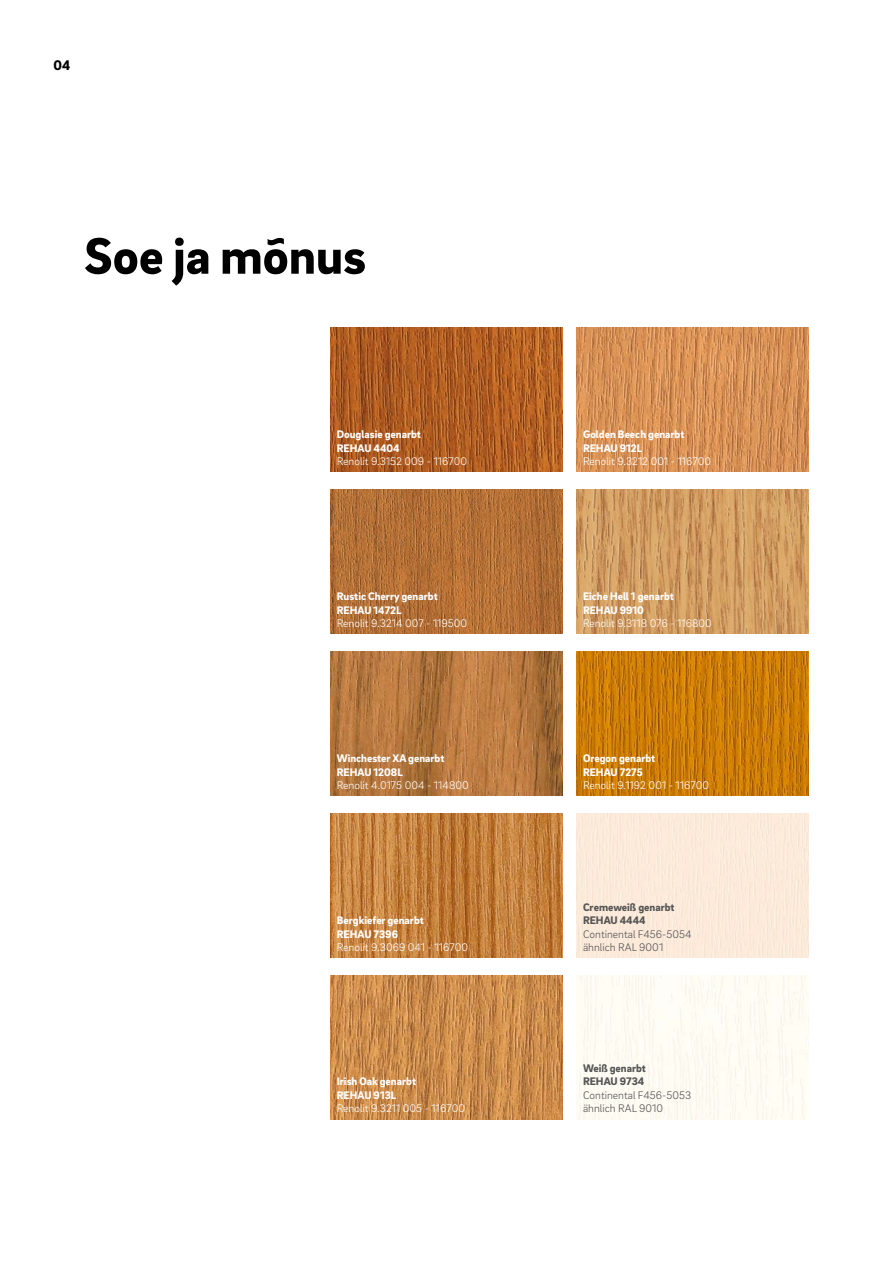
<style>
.page{position:relative;width:893px;height:1263px;background:#fff}
.page>*{position:absolute;margin:0;border:0;box-sizing:border-box;transform-origin:0 0}
._01__Headline_-_35pt{font:900 52.5px "Brix Sans";color:#000}
.t1{font:900 14.25px "Brix Sans";color:#000}
._70__7_5pt_-_table_h{font:900 11.25px "Brix Sans";color:#fff}
._70__7_5pt_-_table_c{font:300 11.25px "Brix Sans";color:#fff}
._70__7_5pt_-_table_c-2{font:300 11.25px "Brix Sans";color:#565656}
._70__7_5pt_-_table_h-2{font:900 11.25px "Brix Sans";color:#565656}
</style>
<div class="page">
<img style="left:330px;top:814px;width:233px;height:144px">
<img style="left:330px;top:976px;width:233px;height:144px">
<div style="left:577px;top:814px;width:232px;height:144px;background:#fceadb"></div>
<div style="left:577px;top:976px;width:232px;height:144px;background:#fefcf3"></div>
<img style="left:330px;top:652px;width:233px;height:144px">
<img style="left:330px;top:490px;width:233px;height:144px">
<img style="left:577px;top:490px;width:232px;height:144px">
<img style="left:330px;top:328px;width:233px;height:144px">
<img style="left:577px;top:328px;width:232px;height:144px">
<img style="left:577px;top:652px;width:232px;height:144px">
<p class="t1" style="left:53px;top:56px;width:18px">04</p>
<p class="_01__Headline_-_35pt" style="left:84px;top:221px;width:283px">Soe ja mõnus</p>
<p class="_70__7_5pt_-_table_h" style="left:337px;top:427px;width:86px">Douglasie genarbt</p>
<p class="_70__7_5pt_-_table_h" style="left:337px;top:441px;width:64px">REHAU 4404</p>
<p class="_70__7_5pt_-_table_c" style="left:337px;top:454px;width:132px">Renolit 9.3152 009 - 116700</p>
<p class="_70__7_5pt_-_table_h" style="left:337px;top:589px;width:102px">Rustic Cherry genarbt</p>
<p class="_70__7_5pt_-_table_h" style="left:337px;top:603px;width:66px">REHAU 1472L</p>
<p class="_70__7_5pt_-_table_c" style="left:337px;top:616px;width:132px">Renolit 9.3214 007 - 119500</p>
<p class="_70__7_5pt_-_table_h" style="left:337px;top:751px;width:109px">Winchester XA genarbt</p>
<p class="_70__7_5pt_-_table_h" style="left:337px;top:765px;width:68px">REHAU 1208L</p>
<p class="_70__7_5pt_-_table_c" style="left:337px;top:778px;width:134px">Renolit 4.0175 004 - 114800</p>
<p class="_70__7_5pt_-_table_h" style="left:337px;top:913px;width:89px">Bergkiefer genarbt</p>
<p class="_70__7_5pt_-_table_h" style="left:337px;top:927px;width:63px">REHAU 7396</p>
<p class="_70__7_5pt_-_table_c" style="left:337px;top:940px;width:133px">Renolit 9.3069 041 - 116700</p>
<p class="_70__7_5pt_-_table_h" style="left:337px;top:1074px;width:81px">Irish Oak genarbt</p>
<p class="_70__7_5pt_-_table_h" style="left:337px;top:1087px;width:61px">REHAU 913L</p>
<p class="_70__7_5pt_-_table_c" style="left:337px;top:1101px;width:130px">Renolit 9.3211 005 - 116700</p>
<p class="_70__7_5pt_-_table_h" style="left:583px;top:427px;width:103px">Golden Beech genarbt</p>
<p class="_70__7_5pt_-_table_h" style="left:583px;top:441px;width:61px">REHAU 912L</p>
<p class="_70__7_5pt_-_table_c" style="left:583px;top:454px;width:130px">Renolit 9.3212 001 - 116700</p>
<p class="_70__7_5pt_-_table_h" style="left:583px;top:589px;width:92px">Eiche Hell 1 genarbt</p>
<p class="_70__7_5pt_-_table_h" style="left:583px;top:603px;width:63px">REHAU 9910</p>
<p class="_70__7_5pt_-_table_c" style="left:583px;top:616px;width:130px">Renolit 9.3118 076 - 116800</p>
<p class="_70__7_5pt_-_table_h" style="left:583px;top:751px;width:74px">Oregon genarbt</p>
<p class="_70__7_5pt_-_table_h" style="left:583px;top:765px;width:61px">REHAU 7275</p>
<p class="_70__7_5pt_-_table_c" style="left:583px;top:778px;width:128px">Renolit 9.1192 001 - 116700</p>
<p class="_70__7_5pt_-_table_h-2" style="left:583px;top:900px;width:93px">Cremeweiß genarbt</p>
<p class="_70__7_5pt_-_table_h-2" style="left:583px;top:913px;width:64px">REHAU 4444</p>
<p class="_70__7_5pt_-_table_c-2" style="left:583px;top:927px;width:110px">Continental F456-5054</p>
<p class="_70__7_5pt_-_table_c-2" style="left:583px;top:940px;width:82px">ähnlich RAL 9001</p>
<p class="_70__7_5pt_-_table_h-2" style="left:583px;top:1060px;width:65px">Weiß genarbt</p>
<p class="_70__7_5pt_-_table_h-2" style="left:583px;top:1074px;width:63px">REHAU 9734</p>
<p class="_70__7_5pt_-_table_c-2" style="left:583px;top:1088px;width:110px">Continental F456-5053</p>
<p class="_70__7_5pt_-_table_c-2" style="left:583px;top:1101px;width:82px">ähnlich RAL 9010</p>
</div>
